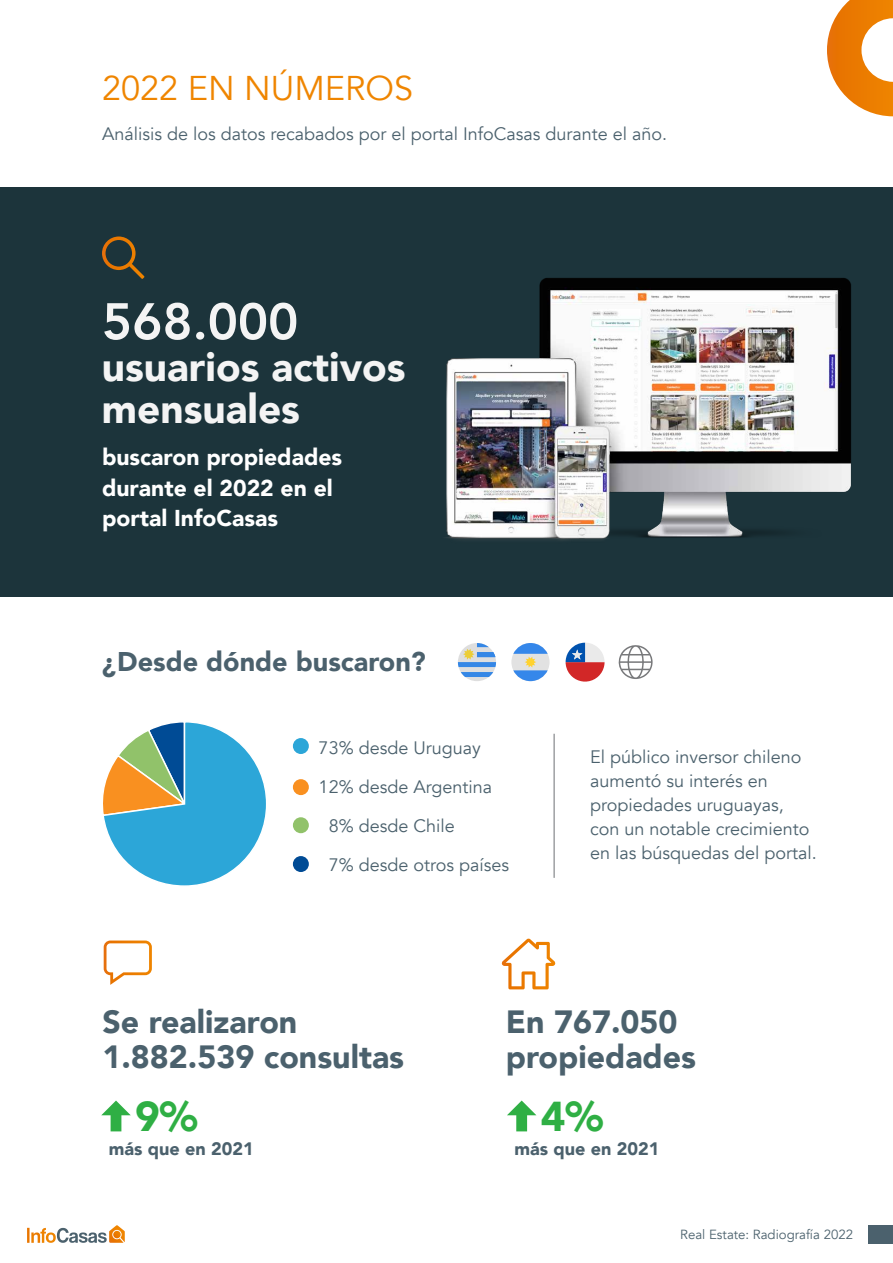
<style>
.page{position:relative;width:893px;height:1263px;background:#fff}
.page>*{position:absolute;margin:0;border:0;box-sizing:border-box;transform-origin:0 0}
.t1{font:800 51px "Avenir";color:#f4f4f4}
.t2{font:900 41.7px "Avenir";color:#2faf44}
.t3{font:900 40.5px/42px "Avenir";color:#f4f4f4}
.t4{font:34.35px "Avenir";color:#ef8500}
.t5{font:900 32.1px/35.7px "Avenir";color:#4b616d}
.t6{font:900 27px "Avenir";color:#4b616d}
.t7{font:900 22.95px/30.6px "Avenir";color:#fff}
.t8{font:18px/24px "Avenir";color:#4b616d}
.t9{font:900 18px "Avenir";color:#4b616d}
.t10{font:13.2px "Avenir";color:#4b616d}
</style>
<div class="page">
<div style="left:0;top:187px;width:893px;height:410px;background:#1c343b"></div>
<svg style="left:102px;top:236px;width:42px;height:43px"></svg>
<svg style="left:104px;top:940px;width:48px;height:45px"></svg>
<svg style="left:502px;top:939px;width:53px;height:50px"></svg>
<svg style="left:27px;top:1228px;width:3px;height:15px"></svg>
<svg style="left:31px;top:1225px;width:94px;height:18px"></svg>
<div style="left:868px;top:1224px;width:25px;height:19px;background:#4b616d"></div>
<svg style="left:827px;top:0;width:66px;height:116px"></svg>
<svg style="left:103px;top:722px;width:163px;height:164px"></svg>
<div style="left:293px;top:738px;width:16px;height:16px;background:#2ca6d8;border-radius:50%"></div>
<div style="left:293px;top:779px;width:16px;height:16px;background:#f99020;border-radius:50%"></div>
<div style="left:293px;top:817px;width:16px;height:16px;background:#91c26a;border-radius:50%"></div>
<div style="left:293px;top:856px;width:16px;height:16px;background:#004b95;border-radius:50%"></div>
<div style="left:458px;top:643px;width:38px;height:38px;background:#dedede;border-radius:50%"></div>
<svg style="left:458px;top:643px;width:38px;height:34px"></svg>
<div style="left:511px;top:643px;width:39px;height:38px;background:#e2e2e2;border-radius:50%"></div>
<svg style="left:513px;top:643px;width:35px;height:38px"></svg>
<svg style="left:618px;top:645px;width:35px;height:34px"></svg>
<hr style="left:553px;top:734px;width:2px;height:144px;background:#9ea0a3">
<svg style="left:101px;top:1100px;width:30px;height:31px"></svg>
<svg style="left:507px;top:1100px;width:29px;height:31px"></svg>
<svg style="left:566px;top:643px;width:39px;height:38px"></svg>
<img style="left:446px;top:278px;width:405px;height:263px">
<h3 class="t4" style="left:102px;top:67px;width:313px">2022 EN NÚMEROS</h3>
<p class="t8" style="left:102px;top:122px;width:567px">Análisis de los datos recabados por el portal InfoCasas durante el año.</p>
<h1 class="t1" style="left:102px;top:282px;width:198px">568.000</h1>
<h3 class="t3" style="left:102px;top:345px;width:305px">usuarios activos mensuales</h3>
<p class="t7" style="left:102px;top:441px;width:242px">buscaron propiedades durante el 2022 en el portal InfoCasas</p>
<h3 class="t6" style="left:102px;top:638px;width:325px">¿Desde dónde buscaron?</h3>
<p class="t8" style="left:319px;top:736px;width:164px">73% desde Uruguay</p>
<p class="t8" style="left:319px;top:775px;width:175px">12% desde Argentina</p>
<p class="t8" style="left:329px;top:814px;width:128px">8% desde Chile</p>
<p class="t8" style="left:329px;top:853px;width:182px">7% desde otros países</p>
<p class="t8" style="left:590px;top:745px;width:228px">El público inversor chileno aumentó su interés en propiedades uruguayas, con un notable crecimiento en las búsquedas del portal.</p>
<h3 class="t5" style="left:102px;top:1003px;width:303px">Se realizaron<br>1.882.539 consultas</h3>
<h3 class="t5" style="left:506px;top:1003px;width:192px">En 767.050 propiedades</h3>
<h2 class="t2" style="left:135px;top:1081px;width:64px">9%</h2>
<p class="t9" style="left:109px;top:1133px;width:146px">más que en 2021</p>
<h2 class="t2" style="left:541px;top:1081px;width:64px">4%</h2>
<p class="t9" style="left:515px;top:1133px;width:146px">más que en 2021</p>
<p class="t10" style="left:680px;top:1226px;width:174px">Real Estate: Radiografía 2022</p>
</div>
